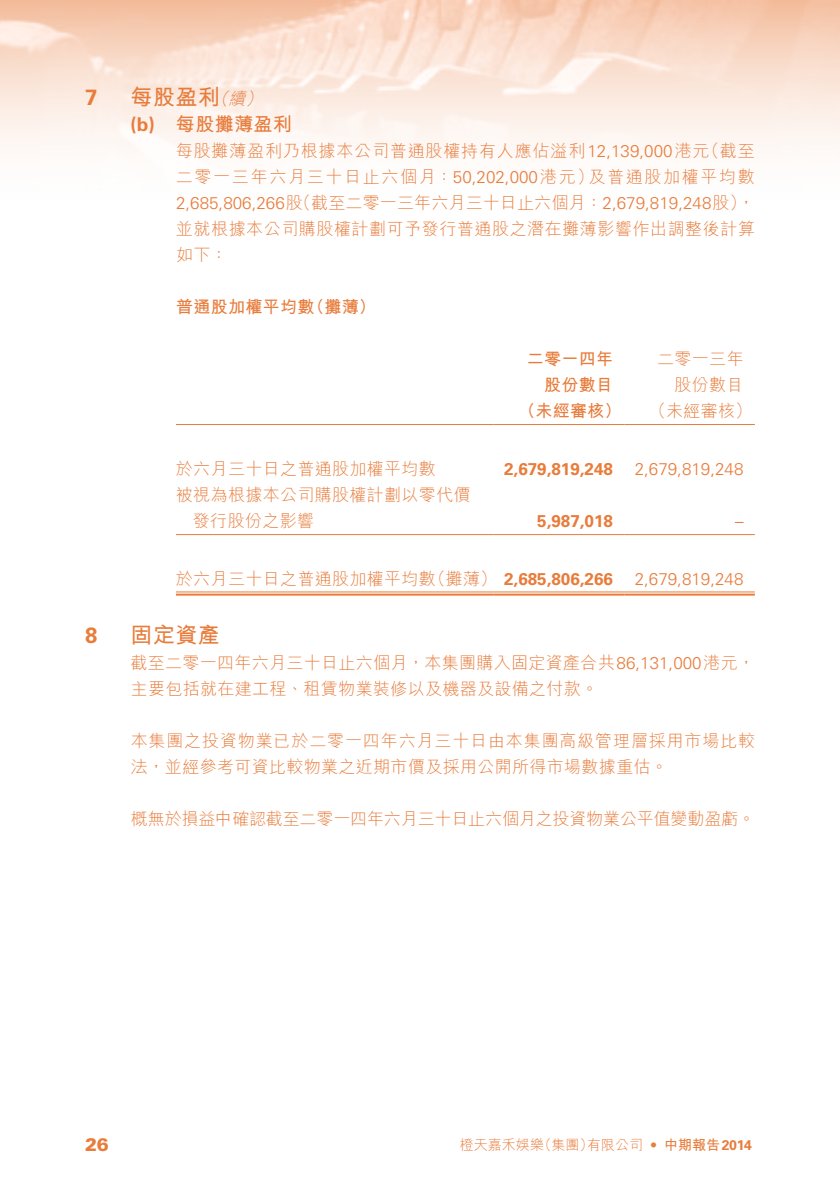
<style>
.page{position:relative;width:840px;height:1191px;background:#fff}
.page>*{position:absolute;margin:0;border:0;box-sizing:border-box;transform-origin:0 0}
.t1{font:700 22px "M Hei HK";letter-spacing:.02em;color:#e87c3b}
.t2{font:700 22px "Univers LT Std";color:#e87c3b}
.t3{font:700 19px "M Hei HK";letter-spacing:.02em;color:#e87c3b}
.t4{font:900 18px "Univers LT Std";color:#e87c3b}
.t5{font:300 17px/26px "M Hei HK";letter-spacing:.02em;color:#e87c3b}
.t6{font:300 17px/26px "M Hei HK";letter-spacing:.05em;color:#e87c3b}
.t7{font:300 17px "Univers LT Std";color:#e87c3b}
.t8{font:300 17px "M Hei HK";letter-spacing:-.01em;color:#e87c3b}
.t9{font:700 17px "M Hei HK";letter-spacing:.02em;color:#e87c3b}
.t10{font:700 17px "Univers LT Std";color:#e87c3b}
.t11{font:300 14px "M Hei HK";color:#e87c3b}
.s1{font-weight:300;font-style:italic;font-size:17px}
.s2{font-family:"Univers LT Std"}
.s3{font-family:"M Hei HK"}
.s4{font-family:"Univers LT Std";font-weight:700}
.s5{font-weight:700}
</style>
<div class="page">
<hr style="left:176px;top:424px;width:317px;height:1px;background:#e87c3b">
<hr style="left:493px;top:424px;width:131px;height:1px;background:#e87c3b">
<hr style="left:624px;top:424px;width:130px;height:1px;background:#e87c3b">
<hr style="left:176px;top:534px;width:317px;height:1px;background:#e87c3b">
<hr style="left:493px;top:534px;width:131px;height:1px;background:#e87c3b">
<hr style="left:624px;top:534px;width:130px;height:1px;background:#e87c3b">
<hr style="left:176px;top:591px;width:317px;height:1px;background:#e87c3b">
<hr style="left:176px;top:593px;width:317px;height:2px;background:#e87c3b">
<hr style="left:493px;top:591px;width:131px;height:1px;background:#e87c3b">
<hr style="left:493px;top:593px;width:131px;height:2px;background:#e87c3b">
<hr style="left:624px;top:591px;width:130px;height:1px;background:#e87c3b">
<hr style="left:624px;top:593px;width:130px;height:2px;background:#e87c3b">
<p class="t2" style="left:85px;top:84px;width:14px">7</p>
<p class="t1" style="left:130px;top:81px;width:137px">每股盈利<span class="s1">（續）</span></p>
<p class="t3" style="left:130px;top:110px;width:163px"><span class="s2">(b)</span> 每股攤薄盈利</p>
<p class="t6" style="left:176px;top:137px;width:580px">每股攤薄盈利乃根據本公司普通股權持有人應佔溢利<span class="s2">12,139,000</span>港元（截至二零一三年六月三十日止六個月：<span class="s2">50,202,000</span>港元）及普通股加權平均數</p>
<p class="t7" style="left:176px;top:192px;width:580px">2,685,806,266<span class="s3">股（截至二零一三年六月三十日止六個月：</span>2,679,819,248<span class="s3">股），</span></p>
<p class="t5" style="left:176px;top:215px;width:580px">並就根據本公司購股權計劃可予發行普通股之潛在攤薄影響作出調整後計算如下：</p>
<p class="t9" style="left:176px;top:294px;width:201px">普通股加權平均數（攤薄）</p>
<p class="t9" style="left:526px;top:346px;width:88px">二零一四年</p>
<p class="t5" style="left:656px;top:345px;width:88px">二零一三年</p>
<p class="t9" style="left:543px;top:372px;width:71px">股份數目</p>
<p class="t5" style="left:674px;top:371px;width:71px">股份數目</p>
<p class="t9" style="left:518px;top:398px;width:105px">（未經審核）</p>
<p class="t5" style="left:648px;top:397px;width:105px">（未經審核）</p>
<p class="t5" style="left:176px;top:455px;width:261px">於六月三十日之普通股加權平均數</p>
<p class="t10" style="left:504px;top:459px;width:110px">2,679,819,248</p>
<p class="t7" style="left:634px;top:458px;width:110px">2,679,819,248</p>
<p class="t5" style="left:193px;top:481px;width:279px;text-indent:-17px">被視為根據本公司購股權計劃以零代價發行股份之影響</p>
<p class="t10" style="left:537px;top:511px;width:77px">5,987,018</p>
<p class="t7" style="left:734px;top:510px;width:10px">–</p>
<p class="t5" style="left:176px;top:565px;width:438px">於六月三十日之普通股加權平均數（攤薄） <span class="s4">2,685,806,266</span></p>
<p class="t7" style="left:634px;top:568px;width:110px">2,679,819,248</p>
<p class="t2" style="left:85px;top:622px;width:14px">8</p>
<p class="t1" style="left:130px;top:619px;width:91px">固定資產</p>
<p class="t5" style="left:130px;top:650px;width:625px">截至二零一四年六月三十日止六個月，本集團購入固定資產合共<span class="s2">86,131,000</span>港元，主要包括就在建工程、租賃物業裝修以及機器及設備之付款。</p>
<p class="t6" style="left:131px;top:728px;width:625px">本集團之投資物業已於二零一四年六月三十日由本集團高級管理層採用市場比較法，並經參考可資比較物業之近期市價及採用公開所得市場數據重估。</p>
<p class="t8" style="left:131px;top:810px;width:625px">概無於損益中確認截至二零一四年六月三十日止六個月之投資物業公平值變動盈虧。</p>
<p class="t4" style="left:85px;top:1133px;width:25px">26</p>
<p class="t11" style="left:459px;top:1138px;width:293px">橙天嘉禾娛樂（集團）有限公司 <span class="s2">•</span> <span class="s5">中期報告</span><span class="s4">2014</span></p>
</div>
